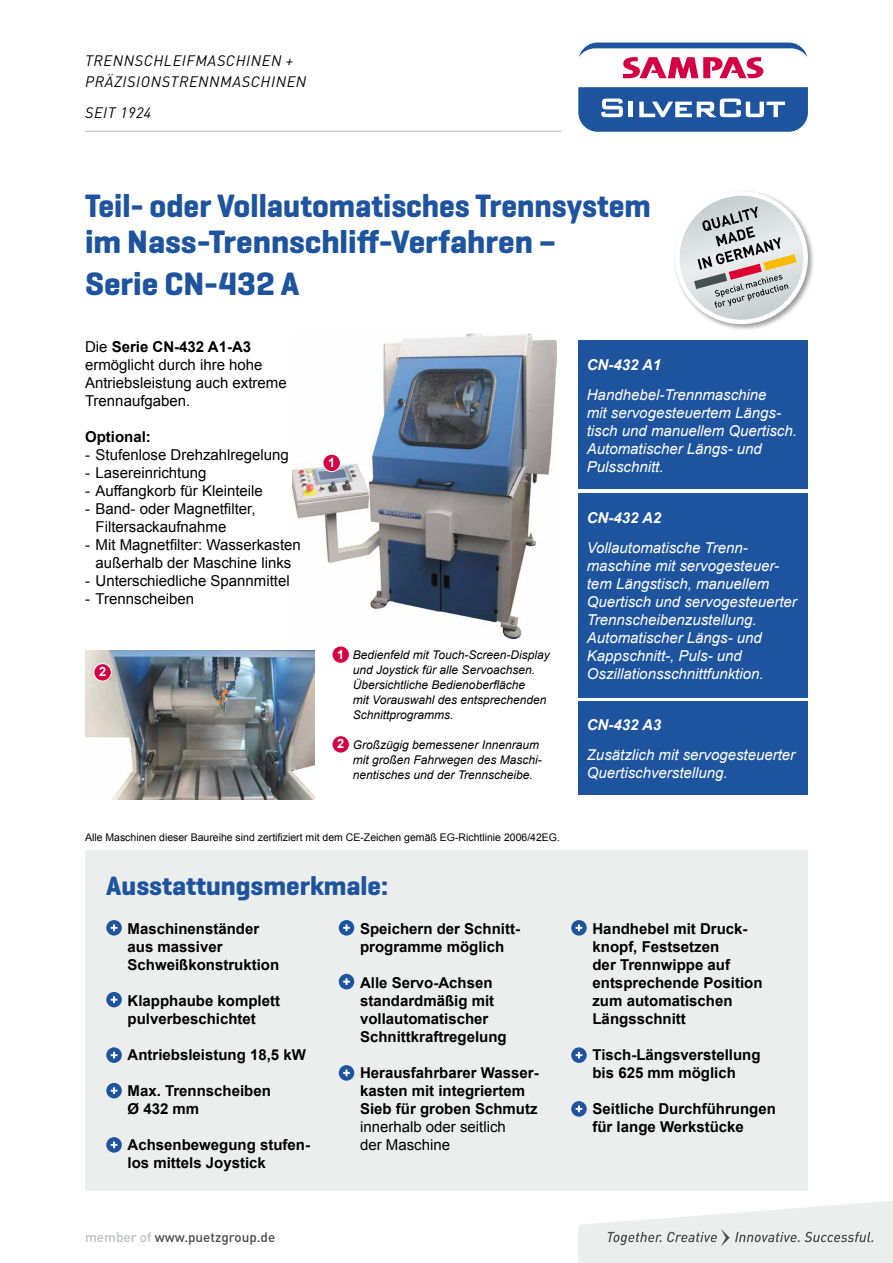
<style>
.page{position:relative;width:893px;height:1263px;background:#fff}
.page>*{position:absolute;margin:0;border:0;box-sizing:border-box;transform-origin:0 0}
.t1{font:700 33px/36px "Geogrotesque";color:#1e549e;scale:.95 1}
.t2{font:700 33px "Geogrotesque";color:#1e549e}
.t3{font:700 27px "Geogrotesque";color:#1e549e}
.t4{font:700 15px/18px "Arial";color:#000}
.t5{font:italic 15px/18px "Arial";color:#fff}
.t6{font:15px/18px "Arial";color:#000}
.t7{font:italic 15px/21px "DIN Pro";letter-spacing:.04em;color:#000}
.t8{font:italic 700 15px "Arial";color:#fff}
.t9{font:500 13.5px "DIN Pro";color:#4b4b4d}
.t10{font:700 12.75px "Arial";color:#fff}
.t11{font:italic 12px/15px "Arial";color:#000}
.t12{font:10.5px "Arial";color:#000}
.s1{font-weight:700}
.s2{color:#bbbdbe}
</style>
<div class="page">
<svg style="left:578px;top:87px;width:230px;height:45px"></svg>
<svg style="left:579px;top:43px;width:228px;height:35px"></svg>
<svg style="left:578px;top:1201px;width:315px;height:62px"></svg>
<hr style="left:85px;top:131px;width:476px;height:1px;background:#bbbdbe">
<img style="left:292px;top:334px;width:265px;height:305px">
<div style="left:673px;top:190px;width:142px;height:142px;background:#000;opacity:.4"></div>
<div style="left:675px;top:191px;width:133px;height:133px;background:#fff;border-radius:50%"></div>
<img style="left:680px;top:196px;width:123px;height:124px;border-radius:62px">
<svg style="left:694px;top:206px;width:102px;height:102px"></svg>
<div style="left:85px;top:850px;width:723px;height:341px;background:#eceded"></div>
<div style="left:106px;top:920px;width:16px;height:15px;background:#1e549e;border-radius:50%"></div>
<svg style="left:111px;top:924px;width:6px;height:7px"></svg>
<div style="left:106px;top:992px;width:16px;height:15px;background:#1e549e;border-radius:50%"></div>
<svg style="left:111px;top:996px;width:6px;height:7px"></svg>
<svg style="left:106px;top:1047px;width:16px;height:16px"></svg>
<svg style="left:111px;top:1052px;width:6px;height:6px"></svg>
<div style="left:106px;top:1083px;width:16px;height:15px;background:#1e549e;border-radius:50%"></div>
<svg style="left:111px;top:1087px;width:6px;height:7px"></svg>
<svg style="left:106px;top:1137px;width:16px;height:16px"></svg>
<svg style="left:111px;top:1141px;width:6px;height:7px"></svg>
<div style="left:571px;top:920px;width:16px;height:15px;background:#1e549e;border-radius:50%"></div>
<svg style="left:576px;top:924px;width:6px;height:7px"></svg>
<svg style="left:571px;top:1047px;width:16px;height:16px"></svg>
<svg style="left:576px;top:1052px;width:6px;height:6px"></svg>
<svg style="left:571px;top:1101px;width:16px;height:16px"></svg>
<svg style="left:576px;top:1105px;width:6px;height:7px"></svg>
<div style="left:339px;top:920px;width:15px;height:15px;background:#1e549e;border-radius:50%"></div>
<svg style="left:343px;top:924px;width:7px;height:7px"></svg>
<div style="left:339px;top:974px;width:15px;height:15px;background:#1e549e;border-radius:50%"></div>
<svg style="left:343px;top:978px;width:7px;height:7px"></svg>
<div style="left:339px;top:1065px;width:15px;height:16px;background:#1e549e;border-radius:50%"></div>
<svg style="left:343px;top:1069px;width:7px;height:7px"></svg>
<div style="left:578px;top:340px;width:230px;height:149px;background:#1e549e"></div>
<div style="left:578px;top:493px;width:230px;height:204px;background:#1e549e"></div>
<div style="left:578px;top:702px;width:230px;height:93px;background:#1e549e"></div>
<img style="left:85px;top:651px;width:230px;height:148px">
<div style="left:323px;top:454px;width:17px;height:18px;background:#d40046;border-radius:50%"></div>
<div style="left:323px;top:454px;width:18px;height:18px;border:1px solid #fff;border-radius:50%"></div>
<div style="left:332px;top:646px;width:17px;height:17px;background:#d40046;border-radius:50%"></div>
<div style="left:332px;top:646px;width:18px;height:18px;border:1px solid #fff;border-radius:50%"></div>
<div style="left:332px;top:736px;width:17px;height:17px;background:#d40046;border-radius:50%"></div>
<div style="left:332px;top:735px;width:18px;height:18px;border:1px solid #fff;border-radius:50%"></div>
<div style="left:94px;top:664px;width:17px;height:17px;background:#d40046;border-radius:50%"></div>
<div style="left:94px;top:663px;width:18px;height:18px;border:1px solid #fff;border-radius:50%"></div>
<p class="t7" style="left:85px;top:50px;width:223px">TRENNSCHLEIFMASCHINEN +<br>PRÄZISIONSTRENNMASCHINEN</p>
<p class="t7" style="left:85px;top:102px;width:68px">SEIT 1924</p>
<h1 class="t1" style="left:85px;top:187px;width:597px">Teil- oder Vollautomatisches Trennsystem im Nass-Trennschliff-Verfahren –</h1>
<h1 class="t2" style="left:85px;top:263px;width:216px">Serie CN-432 A</h1>
<p class="t6" style="left:85px;top:337px;width:203px">Die <span class="s1">Serie CN-432 A1-A3 </span>ermöglicht durch ihre hohe<br>Antriebsleistung auch extreme<br>Trennaufgaben.</p>
<p class="t4" style="left:85px;top:428px;width:67px">Optional:</p>
<p class="t6" style="left:85px;top:445px;width:205px">- Stufenlose Drehzahlregelung</p>
<p class="t6" style="left:85px;top:463px;width:123px">- Lasereinrichtung</p>
<p class="t6" style="left:85px;top:481px;width:179px">- Auffangkorb für Kleinteile</p>
<p class="t6" style="left:96px;top:499px;width:162px;text-indent:-10px">- Band- oder Magnetfilter,<br>Filtersackaufnahme</p>
<p class="t6" style="left:85px;top:535px;width:217px;text-align:center">- Mit Magnetfilter: Wasserkasten außerhalb der Maschine links</p>
<p class="t6" style="left:85px;top:571px;width:206px">- Unterschiedliche Spannmittel</p>
<p class="t6" style="left:85px;top:589px;width:111px">- Trennscheiben</p>
<p class="t10" style="left:99px;top:663px;width:9px">2</p>
<p class="t10" style="left:328px;top:454px;width:9px">1</p>
<p class="t10" style="left:337px;top:646px;width:9px">1</p>
<p class="t10" style="left:337px;top:735px;width:9px">2</p>
<p class="t11" style="left:353px;top:648px;width:198px">Bedienfeld mit Touch-Screen-Display und Joystick für alle Servoachsen.<br>Übersichtliche Bedienoberfläche<br>mit Vorauswahl des entsprechenden Schnittprogramms.</p>
<p class="t11" style="left:353px;top:738px;width:190px">Großzügig bemessener Innenraum mit großen Fahrwegen des Maschi&shy;nentisches und der Trennscheibe.</p>
<p class="t12" style="left:85px;top:830px;width:476px">Alle Maschinen dieser Baureihe sind zertifiziert mit dem CE-Zeichen gemäß EG-Richtlinie 2006/42EG.</p>
<h2 class="t3" style="left:106px;top:868px;width:283px">Ausstattungsmerkmale:</h2>
<p class="t4" style="left:128px;top:920px;width:153px">Maschinenständer aus massiver<br>Schweißkonstruktion</p>
<p class="t4" style="left:128px;top:992px;width:154px">Klapphaube komplett pulverbeschichtet</p>
<p class="t4" style="left:128px;top:1046px;width:180px">Antriebsleistung 18,5 kW</p>
<p class="t4" style="left:128px;top:1082px;width:145px">Max. Trennscheiben<br>Ø 432 mm</p>
<p class="t4" style="left:128px;top:1136px;width:184px">Achsenbewegung stufen&shy;los mittels Joystick</p>
<p class="t4" style="left:360px;top:920px;width:162px">Speichern der Schnitt&shy;programme möglich</p>
<p class="t4" style="left:360px;top:974px;width:148px">Alle Servo-Achsen standardmäßig mit vollautomatischer<br>Schnittkraftregelung</p>
<p class="t4" style="left:360px;top:1064px;width:180px">Herausfahrbarer Wasser&shy;kasten mit integriertem<br>Sieb für groben Schmutz</p>
<p class="t6" style="left:360px;top:1117px;width:147px">innerhalb oder seitlich der Maschine</p>
<p class="t9" style="left:85px;top:1228px;width:192px"><span class="s2">member of</span> www.puetzgroup.de</p>
<p class="t8" style="left:587px;top:355px;width:76px">CN-432 A1</p>
<p class="t5" style="left:587px;top:385px;width:212px">Handhebel-Trennmaschine<br>mit servogesteuertem Längs&shy;tisch und manuellem Quertisch.<br>Automatischer Längs- und<br>Pulsschnitt.</p>
<p class="t8" style="left:587px;top:508px;width:76px">CN-432 A2</p>
<p class="t5" style="left:587px;top:538px;width:212px">Vollautomatische Trenn&shy;maschine mit servogesteuer&shy;tem Längstisch, manuellem<br>Quertisch und servogesteuerter<br>Trennscheibenzustellung.<br>Automatischer Längs- und<br>Kappschnitt-, Puls- und<br>Oszillationsschnittfunktion.</p>
<p class="t8" style="left:587px;top:715px;width:76px">CN-432 A3</p>
<p class="t5" style="left:587px;top:745px;width:210px">Zusätzlich mit servogesteuerter<br>Quertischverstellung.</p>
<p class="t4" style="left:592px;top:920px;width:172px">Handhebel mit Druck&shy;knopf, Festsetzen<br>der Trennwippe auf entsprechende Position zum automatischen<br>Längsschnitt</p>
<p class="t4" style="left:592px;top:1046px;width:170px">Tisch-Längsverstellung bis 625 mm möglich</p>
<p class="t4" style="left:592px;top:1100px;width:185px">Seitliche Durchführungen für lange Werkstücke</p>
</div>
